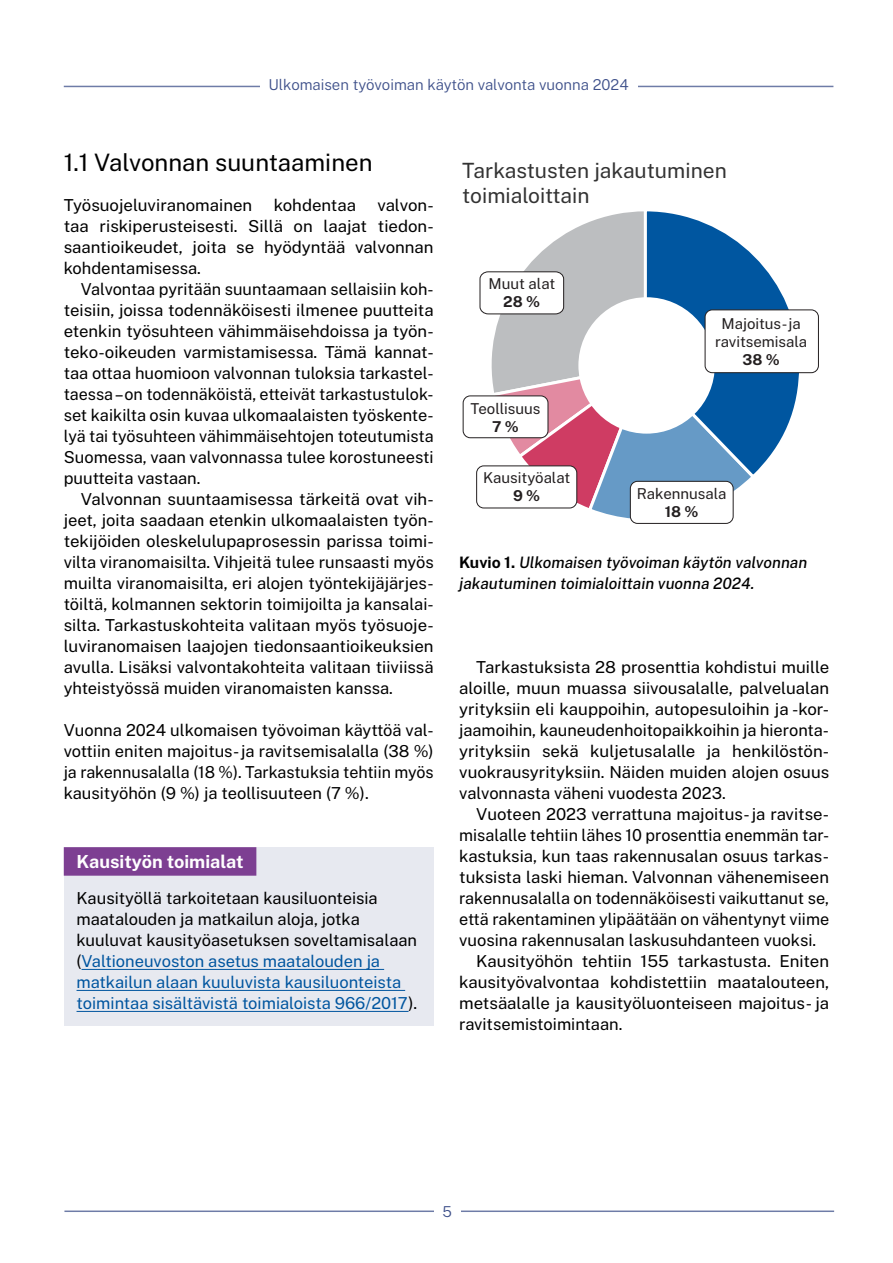
<style>
.page{position:relative;width:893px;height:1263px;background:#fff}
.page>*{position:absolute;margin:0;border:0;box-sizing:border-box;transform-origin:0 0}
.Väliotsikko{font:24px "Public Sans";color:#000}
.t1{font:21px/25.2px "Public Sans";color:#333}
.Korostusotsikko{font:700 18px "Public Sans";color:#fff}
.Leipis{font:16.5px/21px "Public Sans";color:#000}
.Korostuslaatikko_ei{font:16.5px/21px "Public Sans";color:#000}
.Alkuleipis_ylavali{font:16.5px/21px "Public Sans";color:#000;text-align:justify}
.Alkuleipis{font:16.5px/21px "Public Sans";color:#000;text-align:justify}
.t2{font:italic 500 15.75px/21px "Public Sans";color:#000}
.t3{font:15px/18px "Public Sans";color:#231f20;text-align:center}
.t4{font:300 15px "Public Sans";color:#3e508a}
.t5{font:700 15px "Public Sans";color:#231f20}
.s1{color:#00559f}
.s2{font-weight:700;font-style:normal}
</style>
<div class="page">
<hr style="left:64px;top:86px;width:769px;height:1px;background:#6e7ca7">
<div style="left:260px;top:68px;width:377px;height:34px;background:#fff"></div>
<hr style="left:64px;top:1210px;width:770px;height:2px;background:#6e7ca7">
<div style="left:434px;top:1194px;width:26px;height:35px;background:#fff"></div>
<div style="left:705px;top:310px;width:114px;height:63px;border:1px solid #231f20;border-radius:7px"></div>
<svg style="left:477px;top:211px;width:327px;height:313px"></svg>
<div style="left:630px;top:481px;width:103px;height:42px;background:#fff;border-radius:7px"></div>
<div style="left:630px;top:481px;width:103px;height:43px;border:1px solid #231f20;border-radius:7px"></div>
<div style="left:477px;top:466px;width:100px;height:42px;background:#fff;border-radius:7px"></div>
<div style="left:476px;top:466px;width:101px;height:42px;border:1px solid #231f20;border-radius:7px"></div>
<div style="left:463px;top:396px;width:85px;height:42px;background:#fff;border-radius:7px"></div>
<div style="left:463px;top:396px;width:85px;height:42px;border:1px solid #231f20;border-radius:7px"></div>
<div style="left:64px;top:847px;width:370px;height:33px;background:#e7e9f0"></div>
<div style="left:64px;top:847px;width:192px;height:29px;background:#7d3f92"></div>
<div style="left:64px;top:880px;width:370px;height:146px;background:#e7e9f0"></div>
<hr style="left:82px;top:969px;width:302px;height:1px;background:#00559f">
<hr style="left:77px;top:990px;width:328px;height:1px;background:#00559f">
<hr style="left:77px;top:1011px;width:332px;height:1px;background:#00559f">
<p class="t4" style="left:269px;top:75px;width:362px">Ulkomaisen työvoiman käytön valvonta vuonna 2024</p>
<h3 class="Väliotsikko" style="left:64px;top:145px;width:310px">1.1 Valvonnan suuntaaminen</h3>
<p class="Alkuleipis" style="left:64px;top:194px;width:190px">Työsuojeluviranomainen</p>
<p class="Alkuleipis" style="left:274px;top:194px;width:84px">kohdentaa</p>
<p class="Alkuleipis" style="left:64px;top:194px;width:371px;text-indent:314px">valvon&shy;taa riskiperusteisesti. Sillä on laajat tiedon&shy;saantioikeudet, joita se hyödyntää valvonnan kohdentamisessa.</p>
<p class="Leipis" style="left:64px;top:278px;width:371px;text-indent:17px">Valvontaa pyritään suuntaamaan sellaisiin koh&shy;teisiin, joissa todennäköisesti ilmenee puutteita etenkin työsuhteen vähimmäisehdoissa ja työn&shy;teko-oikeuden varmistamisessa. Tämä kannat&shy;taa ottaa huomioon valvonnan tuloksia tarkastel&shy;taessa – on todennäköistä, etteivät tarkastustulok&shy;set kaikilta osin kuvaa ulkomaalaisten työskente&shy;lyä tai työsuhteen vähimmäisehtojen toteutumista Suomessa, vaan valvonnassa tulee korostuneesti puutteita vastaan.</p>
<p class="Leipis" style="left:64px;top:488px;width:371px;text-align:justify;text-indent:17px">Valvonnan suuntaamisessa tärkeitä ovat vih&shy;jeet, joita saadaan etenkin ulkomaalaisten työn&shy;tekijöiden oleskelulupaprosessin parissa toimi&shy;vilta viranomaisilta. Vihjeitä tulee runsaasti myös muilta viranomaisilta, eri alojen työntekijäjärjes&shy;töiltä, kolmannen sektorin toimijoilta ja kansalai&shy;silta. Tarkastuskohteita valitaan myös työsuoje&shy;luviranomaisen laajojen tiedonsaantioikeuksien avulla. Lisäksi valvontakohteita valitaan tiiviissä yhteistyössä muiden viranomaisten kanssa.</p>
<p class="Alkuleipis_ylavali" style="left:64px;top:719px;width:371px">Vuonna 2024 ulkomaisen työvoiman käyttöä val&shy;vottiin eniten majoitus- ja ravitsemisalalla (38 %) ja rakennusalalla (18 %). Tarkastuksia tehtiin myös kausityöhön (9 %) ja teollisuuteen (7 %).</p>
<h3 class="Korostusotsikko" style="left:77px;top:848px;width:169px">Kausityön toimialat</h3>
<p class="Korostuslaatikko_ei" style="left:77px;top:887px;width:342px">Kausityöllä tarkoitetaan kausiluonteisia maatalouden ja matkailun aloja, jotka kuuluvat kausityöasetuksen soveltamisalaan (<span class="s1">Valtioneuvoston asetus maatalouden ja matkailun alaan kuuluvista kausiluonteista toimintaa sisältävistä toimialoista 966/2017</span>).</p>
<p class="t1" style="left:462px;top:157px;width:266px">Tarkastusten jakautuminen toimialoittain</p>
<p class="t3" style="left:488px;top:274px;width:68px">Muut alat</p>
<p class="t5" style="left:503px;top:291px;width:39px">28 %</p>
<p class="t3" style="left:471px;top:399px;width:71px">Teollisuus</p>
<p class="t5" style="left:492px;top:415px;width:28px">7 %</p>
<p class="t3" style="left:483px;top:468px;width:89px">Kausityöalat</p>
<p class="t5" style="left:513px;top:485px;width:29px">9 %</p>
<p class="t3" style="left:715px;top:313px;width:94px">Majoitus- ja ravitsemisala</p>
<p class="t5" style="left:742px;top:348px;width:39px">38 %</p>
<p class="t3" style="left:637px;top:483px;width:91px">Rakennusala</p>
<p class="t5" style="left:665px;top:500px;width:35px">18 %</p>
<p class="t2" style="left:459px;top:551px;width:349px"><span class="s2">Kuvio 1.</span> Ulkomaisen työvoiman käytön valvonnan jakautuminen toimialoittain vuonna 2024.</p>
<p class="Leipis" style="left:459px;top:656px;width:371px;text-indent:17px">Tarkastuksista 28 prosenttia kohdistui muille aloille, muun muassa siivousalalle, palvelualan yrityksiin eli kauppoihin, autopesuloihin ja -kor&shy;jaamoihin, kauneudenhoitopaikkoihin ja hieronta&shy;yrityksiin sekä kuljetusalalle ja henkilöstön&shy;vuokrausyrityksiin. Näiden muiden alojen osuus valvonnasta väheni vuodesta 2023.</p>
<p class="Leipis" style="left:459px;top:803px;width:371px;text-indent:17px">Vuoteen 2023 verrattuna majoitus- ja ravitse&shy;misalalle tehtiin lähes 10 prosenttia enemmän tar&shy;kastuksia, kun taas rakennusalan osuus tarkas&shy;tuksista laski hieman. Valvonnan vähenemiseen rakennusalalla on todennäköisesti vaikuttanut se, että rakentaminen ylipäätään on vähentynyt viime vuosina rakennusalan laskusuhdanteen vuoksi.</p>
<p class="Leipis" style="left:459px;top:950px;width:371px;text-align:justify;text-indent:17px">Kausityöhön tehtiin 155 tarkastusta. Eniten kausityövalvontaa kohdistettiin maatalouteen, metsäalalle ja kausityöluonteiseen majoitus- ja ravitsemistoimintaan.</p>
<p class="t4" style="left:442px;top:1201px;width:11px">5</p>
</div>
